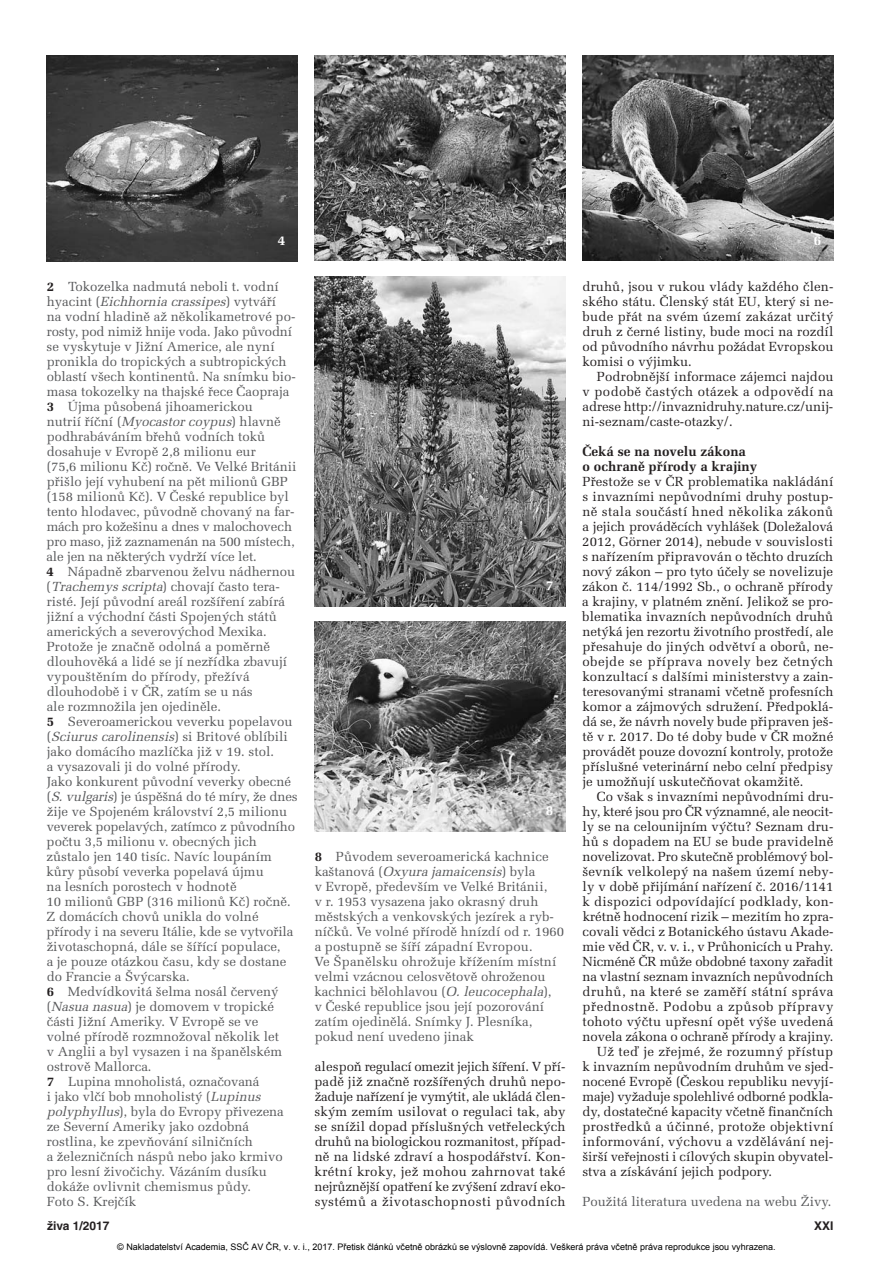
<style>
.page{position:relative;width:893px;height:1263px;background:#fff}
.page>*{position:absolute;margin:0;border:0;box-sizing:border-box;transform-origin:0 0}
.t1{font:700 13.5px/15px "Melior CE";color:#231f20}
.t2{font:700 13.5px "Melior CE";color:#fff}
.t3{font:13.2px/15px "Melior CE";color:#57585a}
.t4{font:13.2px/15px "Melior CE";color:#231f20;text-align:justify}
.t5{font:13.2px "Melior CE";letter-spacing:.02em;color:#231f20}
.t6{font:13.2px "Melior CE";letter-spacing:.03em;color:#231f20}
.t7{font:13.2px "Melior CE";letter-spacing:.035em;color:#231f20}
.t8{font:13.2px "Melior CE";letter-spacing:.025em;color:#231f20}
.t9{font:700 12px "Helvetica CE";color:#231f20}
.t10{font:9px "Arial";color:#000}
.s1{font-weight:700;color:#231f20}
.s2{font-style:italic}
</style>
<div class="page">
<img style="left:47px;top:55px;width:251px;height:206px">
<img style="left:315px;top:55px;width:251px;height:206px">
<img style="left:583px;top:55px;width:250px;height:206px">
<img style="left:315px;top:276px;width:251px;height:330px">
<img style="left:315px;top:621px;width:251px;height:210px">
<p class="t2" style="left:278px;top:235px;width:9px">4</p>
<p class="t2" style="left:546px;top:235px;width:9px">5</p>
<p class="t2" style="left:814px;top:235px;width:9px">6</p>
<p class="t3" style="left:47px;top:281px;width:253px"><span class="s1">2</span> Tokozelka nadmutá neboli t. vodní<br>h y a c i n t ( <span class="s2">Eichhornia crassipes</span>) v y tv á ř í<br>na vodní hladině až několikametrové po - rosty, pod nimiž hnije voda. Jako původní se vyskytuje v Jižní Americe, ale nyní pronikla do tropických a subtropických oblastí všech kontinentů. Na snímku bio&shy;masa tokozelky na thajské řece Čaopraja <span class="s1">3</span> Újma působená jihoamerickou<br>nutrií říční (<span class="s2">Myocastor coypus</span>) hlavně podhrabáváním břehů vodních toků dosahuje v Evropě 2,8 milionu eur<br>(75,6 milionu Kč) ročně. Ve Velké Británii přišlo její vyhubení na pět milionů GBP (158 milionů Kč). V České republice byl tento hlodavec, původně chovaný na far&shy;mách pro kožešinu a dnes v malochovech pro maso, již zaznamenán na 500 místech, ale jen na některých vydrží více let.<br><span class="s1">4</span> Nápadně zbarvenou želvu nádhernou (<span class="s2">Trachemys scripta</span>) chovají často tera&shy;risté. Její původní areál rozšíření zabírá jižní a východní části Spojených států amerických a severovýchod Mexika.<br>Protože je značně odolná a poměrně dlouhověká a lidé se jí nezřídka zbavují vypouštěním do přírody, přežívá dlouhodobě i v ČR, zatím se u nás<br>ale rozmnožila jen ojediněle.<br><span class="s1">5</span> Severoamerickou veverku popelavou ( <span class="s2">Sciurus carolinensis</span>) s i B r i t o v é o b l í b i l i jako domácího mazlíčka již v 19. stol.<br>a vysazovali ji do volné přírody.<br>Jako konkurent původní veverky obecné (<span class="s2">S.vulgaris</span>) je úspěšná do té míry, že dnes žije ve Spojeném království 2,5 milionu veverek popelavých, zatímco z původního počtu 3,5 milionu v. obecných jich zůstalo jen 140 tisíc. Navíc loupáním kůry působí veverka popelavá újmu<br>na lesních porostech v hodnotě<br>10 milionů GBP (316 milionů Kč) ročně.<br>Z domácích chovů unikla do volné přírody i na severu Itálie, kde se vytvořila životaschopná, dále se šířící populace,<br>a je pouze otázkou času, kdy se dostane do Francie a Švýcarska.<br><span class="s1">6</span> Medvídkovitá šelma nosál červený (<span class="s2">Nasua nasua</span>) je domovem v tropické části Jižní Ameriky. V Evropě se ve<br>volné přírodě rozmnožoval několik let<br>v Anglii a byl vysazen i na španělském ostrově Mallorca.<br><span class="s1">7</span> Lupina mnoholistá, označovaná<br>i jako vlčí bob mnoholistý (<span class="s2">Lupinus polyphyllus</span>), byla do Evropy přivezena ze Severní Ameriky jako ozdobná rostlina, ke zpevňování silničních<br>a železničních náspů nebo jako krmivo pro lesní živočichy. Vázáním dusíku dokáže ovlivnit chemismus půdy.<br>Foto S. Krejčík</p>
<p class="t2" style="left:546px;top:580px;width:9px">7</p>
<p class="t2" style="left:546px;top:806px;width:9px">8</p>
<p class="t3" style="left:315px;top:851px;width:251px"><span class="s1">8</span> Původem severoamerická kachnice<br>k a š t a n o v á ( <span class="s2">Oxyura jamaicensis</span>) b y l a<br>v Evropě, především ve Velké Británii,<br>v r. 1953 vysazena jako okrasný druh městských a venkovských jezírek a ryb&shy;níčků. Ve volné přírodě hnízdí od r. 1960 a postupně se šíří západní Evropou.<br>Ve Španělsku ohrožuje křížením místní velmi vzácnou celosvětově ohroženou kachnici bělohlavou (<span class="s2">O. leucocephala</span>),<br>v České republice jsou její pozorování zatím ojedinělá. Snímky J. Plesníka, pokud není uvedeno jinak</p>
<p class="t4" style="left:314px;top:1061px;width:253px">alespoň regulací omezit jejich šíření. V pří&shy;padě již značně rozšířených druhů nepo&shy;žaduje nařízení je vymýtit, ale ukládá člen&shy;ským zemím usilovat o regulaci tak, aby se snížil dopad příslušných vetřeleckých druhů na biologickou rozmanitost, případ&shy;ně na lidské zdraví a hospodářství. Kon&shy;krétní kroky, jež mohou zahrnovat také nejrůznější opatření ke zvýšení zdraví eko&shy;systémů a životaschopnosti původních</p>
<p class="t4" style="left:582px;top:281px;width:252px">druhů, jsou v rukou vlády každého člen&shy;ského státu. Členský stát EU, který si ne - bude přát na svém území zakázat určitý druh z černé listiny, bude moci na rozdíl od původního návrhu požádat Evropskou komisi o výjimku.</p>
<p class="t4" style="left:582px;top:371px;width:253px;text-indent:15px">Podrobnější informace zájemci najdou v podobě častých otázek a odpovědí na adrese http://invaznidruhy.nature.cz/unij&shy;ni-seznam/caste-otazky/.</p>
<p class="t1" style="left:583px;top:446px;width:176px">Čeká se na novelu zákona<br>o ochraně přírody a krajiny</p>
<p class="t4" style="left:582px;top:476px;width:253px">Přestože se v ČR problematika nakládání s invazními nepůvodními druhy postup&shy;ně stala součástí hned několika zákonů a jejich prováděcích vyhlášek (Doležalová 2012, Görner 2014), nebude v souvislosti s nařízením připravován o těchto druzích nový zákon – pro tyto účely se novelizuje zákon č. 114/1992 Sb., o ochraně přírody a krajiny, v platném znění. Jelikož se pro&shy;blematika invazních nepůvodních druhů netýká jen rezortu životního prostředí, ale přesahuje do jiných odvětví a oborů, ne - obejde se příprava novely bez četných konzultací s dalšími ministerstvy a zain&shy;teresovanými stranami včetně profesních komor a zájmových sdružení. Předpoklá&shy;dá se, že návrh novely bude připraven ješ&shy;tě v r. 2017. Do té doby bude v ČR možné provádět pouze dovozní kontroly, protože příslušné veterinární nebo celní předpisy je umožňují uskutečňovat okamžitě.</p>
<p class="t4" style="left:597px;top:791px;width:238px">Co však s invazními nepůvodními dru-</p>
<p class="t4" style="left:583px;top:806px;width:252px">hy, které jsou pro ČR významné, ale neocit -</p>
<p class="t4" style="left:582px;top:821px;width:252px">ly se na celounijním výčtu? Seznam dru-</p>
<p class="t4" style="left:583px;top:836px;width:252px">hů s dopadem na EU se bude pravidelně</p>
<p class="t4" style="left:582px;top:851px;width:252px">novelizovat. Pro skutečně problémový bol-</p>
<p class="t4" style="left:582px;top:866px;width:253px">ševník velkolepý na našem území neby-</p>
<p class="t4" style="left:582px;top:881px;width:252px">ly v době přijímání nařízení č. 2016/1141</p>
<p class="t5" style="left:582px;top:897px;width:253px">k dispozici odpovídající podklady, kon-</p>
<p class="t4" style="left:583px;top:911px;width:252px">krétně hodnocení rizik – mezitím ho zpra-</p>
<p class="t4" style="left:583px;top:926px;width:252px">covali vědci z Botanického ústavu Akade -</p>
<p class="t4" style="left:583px;top:941px;width:252px">mie věd ČR, v. v. i., v Průhonicích u Prahy.</p>
<p class="t4" style="left:583px;top:956px;width:252px">Nicméně ČR může obdobné taxony zařadit</p>
<p class="t4" style="left:582px;top:971px;width:252px">na vlastní seznam invazních nepůvodních</p>
<p class="t6" style="left:583px;top:987px;width:252px">druhů, na které se zaměří státní správa</p>
<p class="t7" style="left:583px;top:1002px;width:252px">přednostně. Podobu a způsob přípravy</p>
<p class="t4" style="left:582px;top:1016px;width:252px">tohoto výčtu upřesní opět výše uvedená</p>
<p class="t4" style="left:582px;top:1031px;width:252px">novela zákona o ochraně přírody a krajiny.</p>
<p class="t8" style="left:597px;top:1047px;width:238px">Už teď je zřejmé, že rozumný přístup</p>
<p class="t4" style="left:582px;top:1061px;width:252px">k invazním nepůvodním druhům ve sjed-</p>
<p class="t4" style="left:582px;top:1076px;width:252px">nocené Evropě (Českou republiku nevyjí-</p>
<p class="t4" style="left:582px;top:1091px;width:252px">maje) vyžaduje spolehlivé odborné podkla -</p>
<p class="t4" style="left:582px;top:1106px;width:252px">dy, dostatečné kapacity včetně finančních</p>
<p class="t5" style="left:582px;top:1122px;width:253px">prostředků a účinné, protože objektivní</p>
<p class="t5" style="left:583px;top:1137px;width:252px">informování, výchovu a vzdělávání nej-</p>
<p class="t4" style="left:582px;top:1151px;width:252px">širší veřejnosti i cílových skupin obyvatel -</p>
<p class="t4" style="left:582px;top:1166px;width:191px">stva a získávání jejich podpory.</p>
<p class="t3" style="left:582px;top:1196px;width:251px">Použitá literatura uvedena na webu Živy.</p>
<p class="t9" style="left:47px;top:1221px;width:64px">živa 1/2017</p>
<p class="t9" style="left:814px;top:1221px;width:21px">XXI</p>
<p class="t10" style="left:117px;top:1241px;width:660px">© Nakladatelství Academia, SSČ AV ČR, v. v. i., 2017. Přetisk článků včetně obrázků se výslovně zapovídá. Veškerá práva včetně práva reprodukce jsou vyhrazena.</p>
</div>
